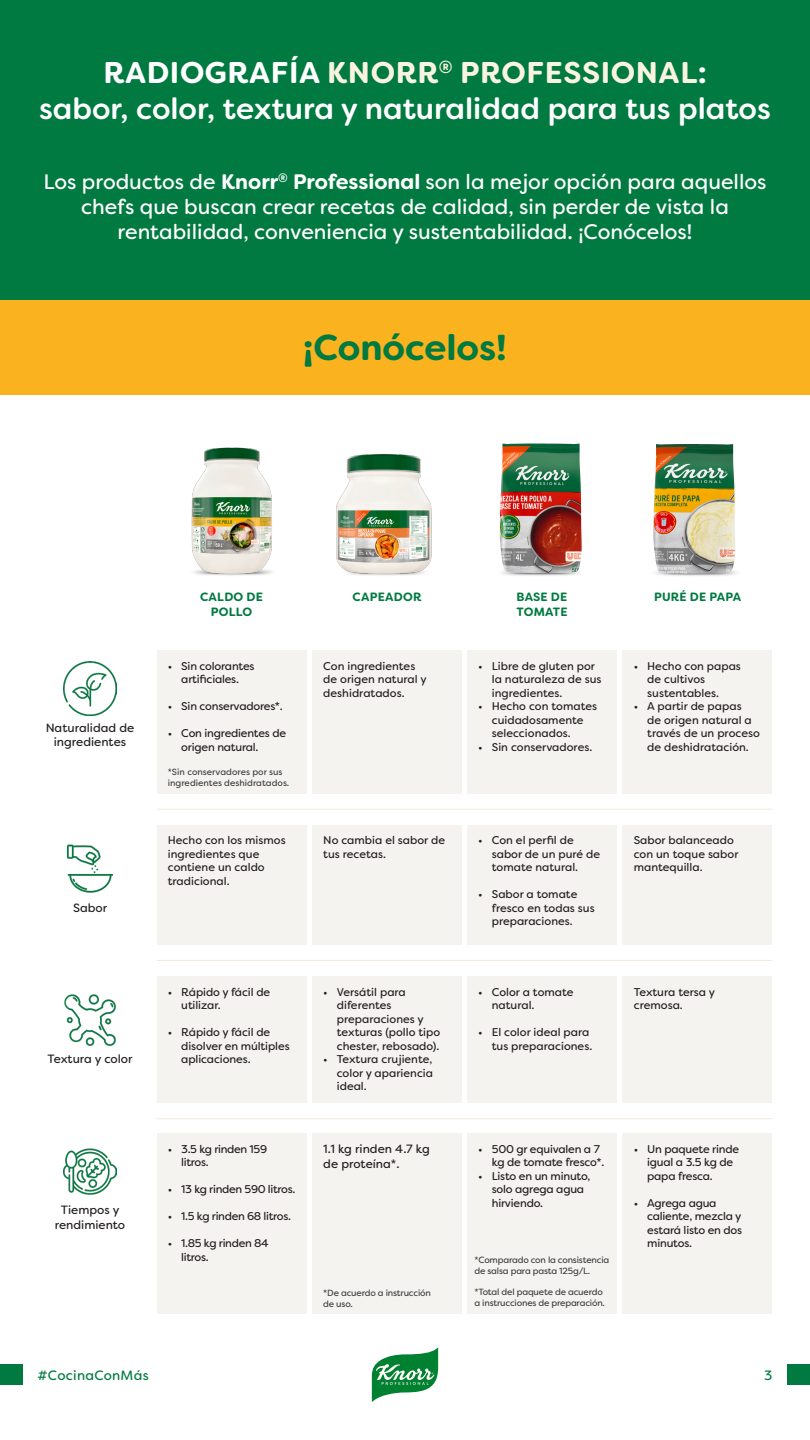
<style>
.page{position:relative;width:810px;height:1440px;background:#fff}
.page>*{position:absolute;margin:0;border:0;box-sizing:border-box;transform-origin:0 0}
.t1{font:700 36px "Filson Soft";color:#007a40}
.t2{font:500 30px/36px "Filson Soft";color:#fff;text-align:center}
.t3{font:21px/25.2px "Filson Soft";color:#fff;text-align:center}
.t4{font:13.5px "Filson Soft";letter-spacing:.02em;color:#007a40}
.t5{font:12px/14.4px "Filson Soft";color:#241f21;text-align:center}
.t6{font:700 12px/14.4px "Filson Soft";letter-spacing:.02em;color:#007a40;text-align:center}
.t7{font:11.25px/13.5px "Filson Soft";color:#241f21}
.t8{font:11.25px/13.5px "Filson Soft";letter-spacing:-.02em;color:#241f21}
.t9{font:11.25px/13.5px "Filson Soft";letter-spacing:-.03em;color:#241f21}
.t10{font:9px/10.8px "Filson Soft";letter-spacing:-.02em;color:#404040}
.t11{font:9px/10.8px "Filson Soft";color:#404040}
.s1{font-weight:700}
.s2{font-weight:700;color:#faf3e1}
</style>
<div class="page">
<svg style="left:372px;top:1347px;width:66px;height:55px"></svg>
<div style="left:788px;top:1364px;width:22px;height:21px;background:#007a40"></div>
<div style="left:0;top:1364px;width:22px;height:21px;background:#007a40"></div>
<div style="left:157px;top:650px;width:150px;height:144px;background:#f5f3f0"></div>
<div style="left:157px;top:825px;width:150px;height:120px;background:#f5f3f0"></div>
<div style="left:157px;top:976px;width:150px;height:127px;background:#f5f3f0"></div>
<div style="left:157px;top:1133px;width:150px;height:181px;background:#f5f3f0"></div>
<div style="left:312px;top:650px;width:150px;height:144px;background:#f5f3f0"></div>
<div style="left:312px;top:825px;width:150px;height:120px;background:#f5f3f0"></div>
<div style="left:312px;top:976px;width:150px;height:127px;background:#f5f3f0"></div>
<div style="left:312px;top:1133px;width:150px;height:181px;background:#f5f3f0"></div>
<div style="left:467px;top:650px;width:150px;height:144px;background:#f5f3f0"></div>
<div style="left:467px;top:825px;width:150px;height:120px;background:#f5f3f0"></div>
<div style="left:467px;top:976px;width:150px;height:127px;background:#f5f3f0"></div>
<div style="left:467px;top:1133px;width:150px;height:181px;background:#f5f3f0"></div>
<div style="left:622px;top:650px;width:150px;height:144px;background:#f5f3f0"></div>
<div style="left:622px;top:825px;width:150px;height:120px;background:#f5f3f0"></div>
<div style="left:622px;top:976px;width:150px;height:127px;background:#f5f3f0"></div>
<div style="left:622px;top:1133px;width:150px;height:181px;background:#f5f3f0"></div>
<img style="left:191px;top:447px;width:81px;height:129px">
<img style="left:336px;top:454px;width:96px;height:122px">
<img style="left:500px;top:444px;width:82px;height:129px">
<img style="left:653px;top:444px;width:82px;height:130px">
<div style="left:0;top:0;width:810px;height:300px;background:#007a40"></div>
<div style="left:0;top:300px;width:810px;height:94px;background:#fab31f"></div>
<img style="left:63px;top:662px;width:54px;height:53px">
<img style="left:66px;top:844px;width:48px;height:49px">
<img style="left:64px;top:994px;width:52px;height:52px">
<img style="left:63px;top:1148px;width:54px;height:47px">
<hr style="left:157px;top:1118px;width:615px;height:1px;background:#f2ebda">
<hr style="left:157px;top:960px;width:615px;height:1px;background:#f2ebda">
<hr style="left:157px;top:809px;width:615px;height:1px;background:#f2ebda">
<h2 class="t2" style="left:39px;top:54px;width:733px"><span class="s1">RADIOGRAFÍA</span> <span class="s2">KNORR</span><sup>®</sup> <span class="s2">PROFESSIONAL</span><span class="s1">:<br></span>sabor, color, textura y naturalidad para tus platos</h2>
<h3 class="t3" style="left:43px;top:169px;width:725px">Los productos de <span class="s1">Knorr</span><sup>®</sup> <span class="s1">Professional</span> son la mejor opción para aquellos chefs que buscan crear recetas de calidad, sin perder de vista la rentabilidad, conveniencia y sustentabilidad. ¡Conócelos!</h3>
<h1 class="t1" style="left:303px;top:324px;width:205px">¡Conócelos!</h1>
<p class="t5" style="left:46px;top:720px;width:90px">Naturalidad de ingredientes</p>
<p class="t5" style="left:73px;top:900px;width:36px">Sabor</p>
<p class="t5" style="left:48px;top:1052px;width:87px">Textura y color</p>
<p class="t5" style="left:55px;top:1203px;width:72px">Tiempos y rendimiento</p>
<p class="t6" style="left:200px;top:590px;width:64px">CALDO DE<br>POLLO</p>
<p class="t6" style="left:353px;top:590px;width:70px">CAPEADOR</p>
<p class="t6" style="left:516px;top:590px;width:53px;text-align:left">BASE DE<br>TOMATE</p>
<p class="t6" style="left:654px;top:590px;width:89px">PURÉ DE PAPA</p>
<p class="t8" style="left:168px;top:659px;width:88px;text-align:center">• Sin colorantes artificiales.</p>
<p class="t8" style="left:168px;top:700px;width:117px">• Sin conservadores*.</p>
<p class="t8" style="left:181px;top:727px;width:106px;text-indent:-14px">• Con ingredientes de origen natural.</p>
<p class="t11" style="left:168px;top:767px;width:123px">*Sin conservadores por sus ingredientes deshidratados.</p>
<p class="t7" style="left:168px;top:833px;width:119px">Hecho con los mismos ingredientes que contiene un caldo tradicional.</p>
<p class="t7" style="left:323px;top:659px;width:105px">Con ingredientes de origen natural y deshidratados.</p>
<p class="t7" style="left:323px;top:833px;width:123px">No cambia el sabor de tus recetas.</p>
<p class="t7" style="left:181px;top:985px;width:90px;text-indent:-14px">• Rápido y fácil de utilizar.</p>
<p class="t7" style="left:181px;top:1026px;width:110px;text-indent:-14px">• Rápido y fácil de disolver en múltiples aplicaciones.</p>
<p class="t9" style="left:181px;top:1142px;width:87px;text-indent:-14px">• 3.5 kg rinden 159 litros.</p>
<p class="t9" style="left:168px;top:1182px;width:129px">• 13 kg rinden 590 litros.</p>
<p class="t9" style="left:168px;top:1209px;width:125px">• 1.5 kg rinden 68 litros.</p>
<p class="t9" style="left:181px;top:1236px;width:89px;text-indent:-14px">• 1.85 kg rinden 84 litros.</p>
<p class="t7" style="left:337px;top:985px;width:105px;text-indent:-14px">• Versátil para diferentes preparaciones y texturas (pollo tipo chester, rebosado).</p>
<p class="t7" style="left:337px;top:1053px;width:98px;text-align:justify;text-indent:-14px">• Textura crujiente, color y apariencia ideal.</p>
<p class="t5" style="left:323px;top:1142px;width:108px;text-align:left">1.1 kg rinden 4.7 kg de proteína*.</p>
<p class="t10" style="left:323px;top:1287px;width:109px">*De acuerdo a instrucción de uso.</p>
<p class="t7" style="left:492px;top:659px;width:111px;text-indent:-14px">• Libre de gluten por la naturaleza de sus ingredientes.</p>
<p class="t7" style="left:492px;top:700px;width:107px;text-indent:-14px">• Hecho con tomates cuidadosamente seleccionados.</p>
<p class="t7" style="left:478px;top:740px;width:116px">• Sin conservadores.</p>
<p class="t7" style="left:647px;top:659px;width:95px;text-indent:-14px">• Hecho con papas de cultivos sustentables.</p>
<p class="t7" style="left:647px;top:700px;width:114px;text-indent:-14px">• A partir de papas<br>de origen natural a través de un proceso de deshidratación.</p>
<p class="t7" style="left:492px;top:833px;width:110px;text-indent:-14px">• Con el perfil de sabor de un puré de tomate natural.</p>
<p class="t7" style="left:492px;top:887px;width:104px;text-indent:-14px">• Sabor a tomate fresco en todas sus preparaciones.</p>
<p class="t7" style="left:492px;top:985px;width:83px;text-indent:-14px">• Color a tomate natural.</p>
<p class="t7" style="left:478px;top:1026px;width:116px;text-align:right">• El color ideal para tus preparaciones.</p>
<p class="t7" style="left:634px;top:833px;width:106px">Sabor balanceado con un toque sabor mantequilla.</p>
<p class="t7" style="left:634px;top:985px;width:83px">Textura tersa y cremosa.</p>
<p class="t8" style="left:492px;top:1142px;width:114px;text-indent:-14px">• 500 gr equivalen a 7 kg de tomate fresco*.</p>
<p class="t8" style="left:492px;top:1169px;width:100px;text-indent:-14px">• Listo en un minuto, solo agrega agua hirviendo.</p>
<p class="t10" style="left:474px;top:1254px;width:136px">*Comparado con la consistencia de salsa para pasta 125g/L.</p>
<p class="t10" style="left:474px;top:1287px;width:132px">*Total del paquete de acuerdo a instrucciones de preparación.</p>
<p class="t8" style="left:647px;top:1142px;width:94px;text-indent:-14px">• Un paquete rinde igual a 3.5 kg de papa fresca.</p>
<p class="t8" style="left:647px;top:1196px;width:96px;text-indent:-14px">• Agrega agua caliente, mezcla y estará listo en dos minutos.</p>
<p class="t4" style="left:38px;top:1366px;width:113px">#CocinaConMás</p>
<p class="t4" style="left:764px;top:1366px;width:10px">3</p>
</div>
